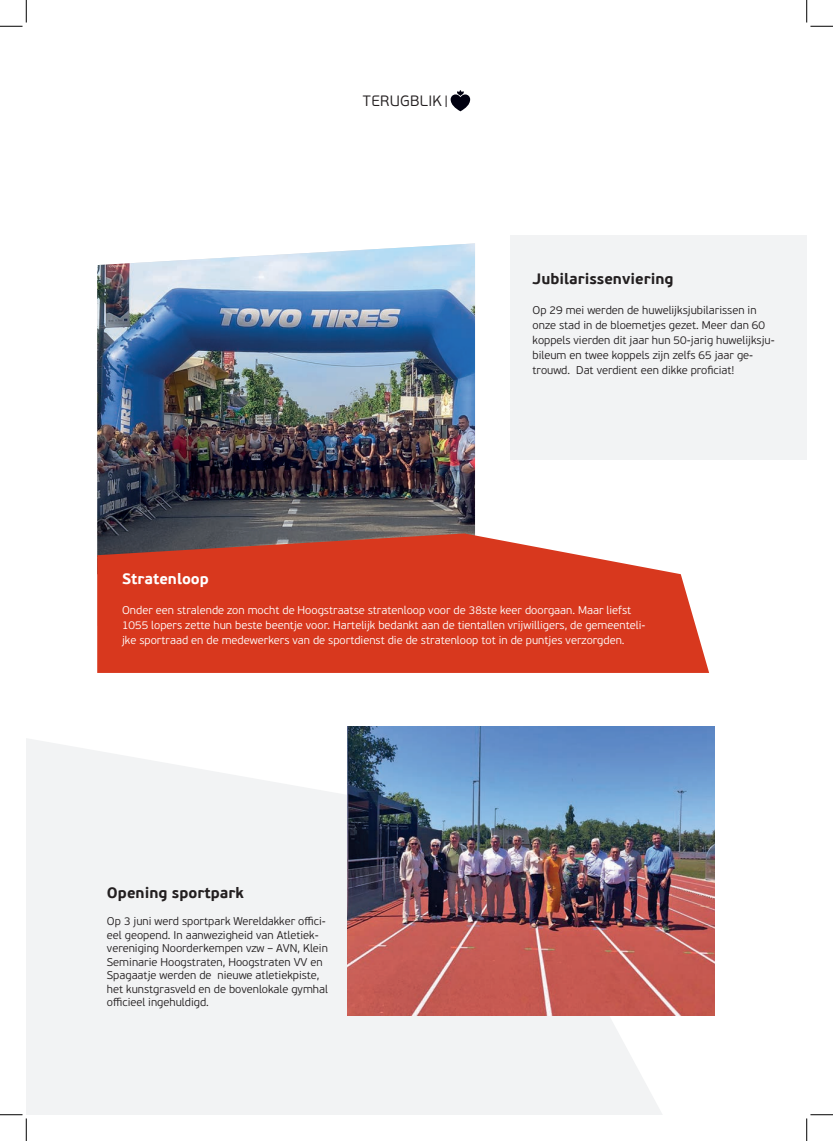
<style>
.page{position:relative;width:833px;height:1141px;background:#fff}
.page>*{position:absolute;margin:0;border:0;box-sizing:border-box;transform-origin:0 0}
.t1{font:700 15px "PF Beau Sans Pro";color:#231f20}
.t2{font:700 15px "PF Beau Sans Pro";color:#fff}
.t3{font:300 15px "PF Beau Sans Pro";letter-spacing:.02em;color:#231f20}
.t4{font:300 11.25px/13.5px "PF Beau Sans Pro";color:#231f20}
.t5{font:300 11.25px/15px "PF Beau Sans Pro";color:#fff}
</style>
<div class="page">
<svg style="left:445px;top:90px;width:25px;height:21px"></svg>
<svg style="left:26px;top:726px;width:689px;height:388px;fill:#f2f3f4"></svg>
<img style="left:347px;top:726px;width:367px;height:289px">
<div style="left:509px;top:235px;width:297px;height:225px;background:#f2f3f4"></div>
<img style="left:97px;top:243px;width:377px;height:290px">
<svg style="left:97px;top:533px;width:611px;height:140px;background:#d44933"></svg>
<svg style="left:0;top:0;width:27px;height:27px"></svg>
<svg style="left:0;top:1114px;width:27px;height:26px"></svg>
<svg style="left:806px;top:0;width:26px;height:27px"></svg>
<svg style="left:806px;top:1114px;width:26px;height:26px"></svg>
<h1 class="t3" style="left:363px;top:93px;width:80px">TERUGBLIK</h1>
<h1 class="t1" style="left:532px;top:269px;width:142px">Jubilarissenviering</h1>
<p class="t4" style="left:532px;top:303px;width:243px;line-height:15px">Op 29 mei werden de huwelijksjubilarissen in onze stad in de bloemetjes gezet. Meer dan 60 koppels vierden dit jaar hun 50-jarig huwelijksju&shy;bileum en twee koppels zijn zelfs 65 jaar ge&shy;trouwd. Dat verdient een dikke proficiat!</p>
<h1 class="t2" style="left:122px;top:569px;width:88px">Stratenloop</h1>
<p class="t5" style="left:122px;top:603px;width:524px">Onder een stralende zon mocht de Hoogstraatse stratenloop voor de 38ste keer doorgaan. Maar liefst<br>1055 lopers zette hun beste beentje voor. Hartelijk bedankt aan de tientallen vrijwilligers, de gemeenteli&shy;jke sportraad en de medewerkers van de sportdienst die de stratenloop tot in de puntjes verzorgden.</p>
<h1 class="t1" style="left:107px;top:883px;width:138px">Opening sportpark</h1>
<p class="t4" style="left:107px;top:914px;width:222px">Op 3 juni werd sportpark Wereldakker offici&shy;eel geopend. In aanwezigheid van Atletiek&shy;vereniging Noorderkempen vzw – AVN, Klein Seminarie Hoogstraten, Hoogstraten VV en Spagaatje werden de nieuwe atletiekpiste, het kunstgrasveld en de bovenlokale gymhal officieel ingehuldigd.</p>
</div>
